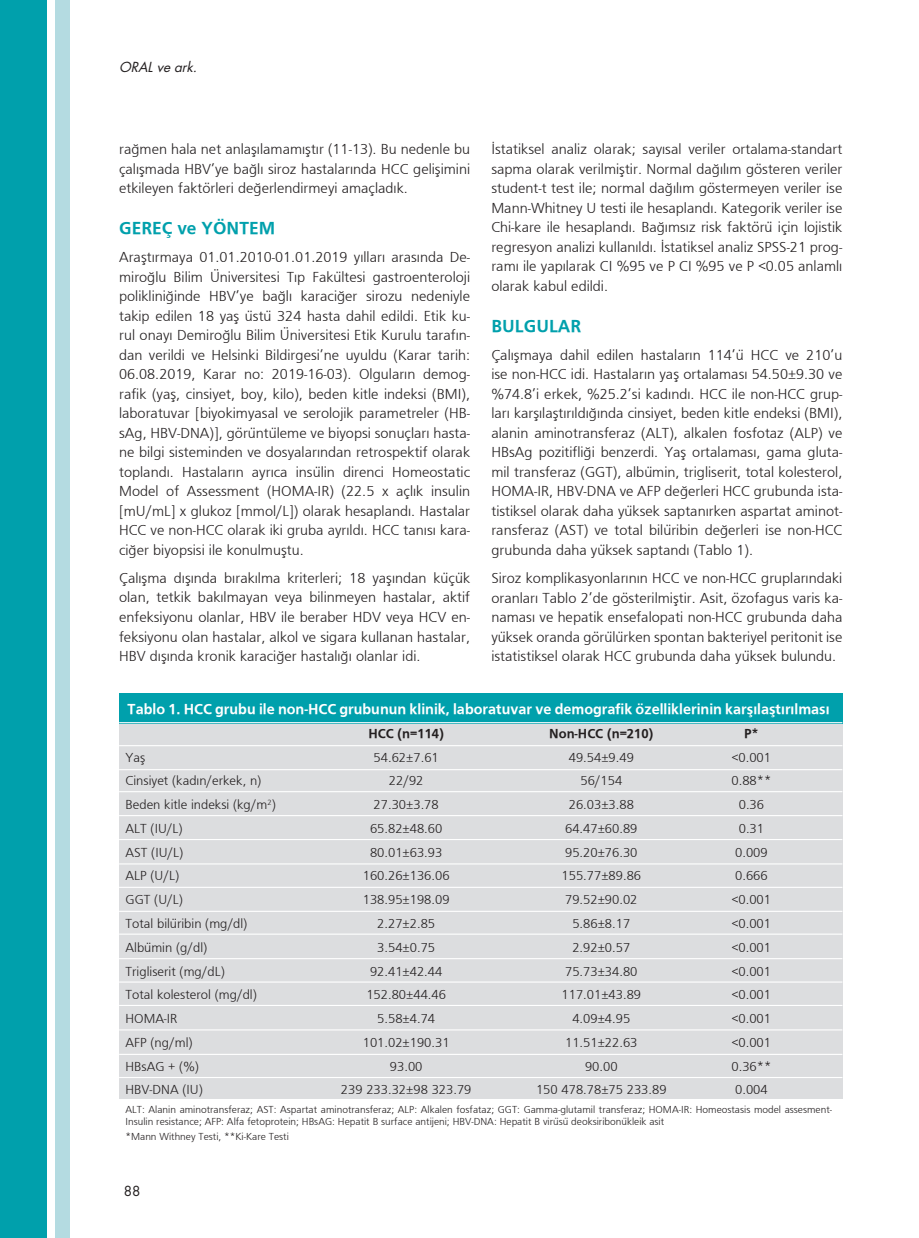
<style>
.page{position:relative;width:919px;height:1238px;background:#fff}
.page>*{position:absolute;margin:0;border:0;box-sizing:border-box;transform-origin:0 0}
.t1{font:700 18px "Fruga Sans";color:#00a0ac}
.t2{font:300 15px/19.5px "Fruga Sans";color:#231f20;text-align:justify}
.t3{font:700 15px "Fruga Sans";color:#fff}
.t4{font:300 13.5px "Fruga Sans";color:#231f20}
.t5{font:700 13.5px "Fruga Sans";color:#231f20}
.t6{font:italic 13.5px "Futura OTF";color:#231f20}
.t7{font:13.5px "Futura OTF";color:#231f20}
.t8{font:300 10.5px/12.6px "Fruga Sans";color:#231f20}
</style>
<div class="page">
<div style="left:0;top:0;width:47px;height:1237px;background:#00a0ac"></div>
<div style="left:55px;top:0;width:15px;height:1237px;background:#b4dbe1"></div>
<div style="left:119px;top:720px;width:723px;height:379px;background:#dcdddf"></div>
<div style="left:119px;top:693px;width:723px;height:30px;background:#00a0ac"></div>
<hr style="left:119px;top:722px;width:723px;height:1px;background:#fff">
<hr style="left:119px;top:745px;width:723px;height:1px;background:#fff">
<hr style="left:119px;top:769px;width:723px;height:1px;background:#fff">
<hr style="left:119px;top:791px;width:723px;height:1px;background:#fff">
<hr style="left:119px;top:815px;width:723px;height:1px;background:#fff">
<hr style="left:119px;top:839px;width:723px;height:1px;background:#fff">
<hr style="left:119px;top:863px;width:723px;height:1px;background:#fff">
<hr style="left:119px;top:886px;width:723px;height:1px;background:#fff">
<hr style="left:119px;top:910px;width:723px;height:1px;background:#fff">
<hr style="left:119px;top:933px;width:723px;height:1px;background:#fff">
<hr style="left:119px;top:958px;width:723px;height:1px;background:#fff">
<hr style="left:119px;top:981px;width:723px;height:1px;background:#fff">
<hr style="left:119px;top:1004px;width:723px;height:1px;background:#fff">
<hr style="left:119px;top:1029px;width:723px;height:1px;background:#fff">
<hr style="left:119px;top:1053px;width:723px;height:1px;background:#fff">
<hr style="left:119px;top:1076px;width:723px;height:1px;background:#fff">
<p class="t6" style="left:119px;top:58px;width:79px">ORAL ve ark.</p>
<p class="t2" style="left:491px;top:139px;width:352px">İstatiksel analiz olarak; sayısal veriler ortalama-standart sapma olarak verilmiştir. Normal dağılım gösteren veriler student-t test ile; normal dağılım göstermeyen veriler ise Mann-Whitney U testi ile hesaplandı. Kategorik veriler ise Chi-kare ile hesaplandı. Bağımsız risk faktörü için lojistik regresyon analizi kullanıldı. İstatiksel analiz SPSS-21 prog&shy;ramı ile yapılarak CI %95 ve P CI %95 ve P &lt;0.05 anlamlı olarak kabul edildi.</p>
<p class="t1" style="left:491px;top:315px;width:91px">BULGULAR</p>
<p class="t2" style="left:491px;top:344px;width:352px">Çalışmaya dahil edilen hastaların 114’ü HCC ve 210’u ise non-HCC idi. Hastaların yaş ortalaması 54.50±9.30 ve %74.8’i erkek, %25.2’si kadındı. HCC ile non-HCC grup&shy;ları karşılaştırıldığında cinsiyet, beden kitle endeksi (BMI), alanin aminotransferaz (ALT), alkalen fosfotaz (ALP) ve HBsAg pozitifliği benzerdi. Yaş ortalaması, gama gluta&shy;mil transferaz (GGT), albümin, trigliserit, total kolesterol, HOMA-IR, HBV-DNA ve AFP değerleri HCC grubunda ista&shy;tistiksel olarak daha yüksek saptanırken aspartat aminot&shy;ransferaz (AST) ve total bilüribin değerleri ise non-HCC grubunda daha yüksek saptandı (Tablo 1).</p>
<p class="t2" style="left:491px;top:568px;width:352px">Siroz komplikasyonlarının HCC ve non-HCC gruplarındaki oranları Tablo 2’de gösterilmiştir. Asit, özofagus varis ka&shy;naması ve hepatik ensefalopati non-HCC grubunda daha yüksek oranda görülürken spontan bakteriyel peritonit ise istatistiksel olarak HCC grubunda daha yüksek bulundu.</p>
<p class="t2" style="left:119px;top:139px;width:352px">rağmen hala net anlaşılamamıştır (11-13). Bu nedenle bu çalışmada HBV’ye bağlı siroz hastalarında HCC gelişimini etkileyen faktörleri değerlendirmeyi amaçladık.</p>
<p class="t1" style="left:119px;top:217px;width:157px">GEREÇ ve YÖNTEM</p>
<p class="t2" style="left:119px;top:247px;width:352px">Araştırmaya 01.01.2010-01.01.2019 yılları arasında De&shy;miroğlu Bilim Üniversitesi Tıp Fakültesi gastroenteroloji polikliniğinde HBV’ye bağlı karaciğer sirozu nedeniyle takip edilen 18 yaş üstü 324 hasta dahil edildi. Etik ku&shy;rul onayı Demiroğlu Bilim Üniversitesi Etik Kurulu tarafın&shy;dan verildi ve Helsinki Bildirgesi’ne uyuldu (Karar tarih:<br>06.08.2019, Karar no: 2019-16-03). Olguların demog&shy;rafik (yaş, cinsiyet, boy, kilo), beden kitle indeksi (BMI), laboratuvar [biyokimyasal ve serolojik parametreler (HB&shy;sAg, HBV-DNA)], görüntüleme ve biyopsi sonuçları hasta&shy;ne bilgi sisteminden ve dosyalarından retrospektif olarak toplandı. Hastaların ayrıca insülin direnci Homeostatic Model of Assessment (HOMA-IR) (22.5 x açlık insulin [mU/mL] x glukoz [mmol/L]) olarak hesaplandı. Hastalar HCC ve non-HCC olarak iki gruba ayrıldı. HCC tanısı kara&shy;ciğer biyopsisi ile konulmuştu.</p>
<p class="t2" style="left:119px;top:568px;width:352px">Çalışma dışında bırakılma kriterleri; 18 yaşından küçük olan, tetkik bakılmayan veya bilinmeyen hastalar, aktif enfeksiyonu olanlar, HBV ile beraber HDV veya HCV en&shy;feksiyonu olan hastalar, alkol ve sigara kullanan hastalar, HBV dışında kronik karaciğer hastalığı olanlar idi.</p>
<p class="t3" style="left:128px;top:699px;width:703px">Tablo 1. HCC grubu ile non-HCC grubunun klinik, laboratuvar ve demografik özelliklerinin karşılaştırılması</p>
<p class="t5" style="left:368px;top:725px;width:77px">HCC (n=114)</p>
<p class="t5" style="left:549px;top:725px;width:106px">Non-HCC (n=210)</p>
<p class="t5" style="left:744px;top:725px;width:16px">P*</p>
<p class="t4" style="left:125px;top:749px;width:21px">Yaş</p>
<p class="t4" style="left:373px;top:749px;width:67px">54.62±7.61</p>
<p class="t4" style="left:568px;top:749px;width:67px">49.54±9.49</p>
<p class="t4" style="left:731px;top:749px;width:41px">&lt;0.001</p>
<p class="t4" style="left:125px;top:773px;width:137px">Cinsiyet (kadın/erkek, n)</p>
<p class="t4" style="left:389px;top:773px;width:36px">22/92</p>
<p class="t4" style="left:580px;top:773px;width:43px">56/154</p>
<p class="t4" style="left:731px;top:773px;width:41px">0.88**</p>
<p class="t4" style="left:125px;top:796px;width:152px">Beden kitle indeksi (kg/m<sup>2</sup>)</p>
<p class="t4" style="left:373px;top:796px;width:67px">27.30±3.78</p>
<p class="t4" style="left:568px;top:796px;width:67px">26.03±3.88</p>
<p class="t4" style="left:738px;top:796px;width:27px">0.36</p>
<p class="t4" style="left:125px;top:820px;width:59px">ALT (IU/L)</p>
<p class="t4" style="left:370px;top:820px;width:74px">65.82±48.60</p>
<p class="t4" style="left:565px;top:820px;width:74px">64.47±60.89</p>
<p class="t4" style="left:738px;top:820px;width:27px">0.31</p>
<p class="t4" style="left:125px;top:844px;width:59px">AST (IU/L)</p>
<p class="t4" style="left:370px;top:844px;width:74px">80.01±63.93</p>
<p class="t4" style="left:565px;top:844px;width:74px">95.20±76.30</p>
<p class="t4" style="left:735px;top:844px;width:34px">0.009</p>
<p class="t4" style="left:125px;top:868px;width:55px">ALP (U/L)</p>
<p class="t4" style="left:363px;top:868px;width:88px">160.26±136.06</p>
<p class="t4" style="left:561px;top:868px;width:81px">155.77±89.86</p>
<p class="t4" style="left:735px;top:868px;width:34px">0.666</p>
<p class="t4" style="left:125px;top:891px;width:59px">GGT (U/L)</p>
<p class="t4" style="left:363px;top:891px;width:88px">138.95±198.09</p>
<p class="t4" style="left:565px;top:891px;width:74px">79.52±90.02</p>
<p class="t4" style="left:731px;top:891px;width:41px">&lt;0.001</p>
<p class="t4" style="left:125px;top:915px;width:123px">Total bilüribin (mg/dl)</p>
<p class="t4" style="left:377px;top:915px;width:59px">2.27±2.85</p>
<p class="t4" style="left:572px;top:915px;width:59px">5.86±8.17</p>
<p class="t4" style="left:731px;top:915px;width:41px">&lt;0.001</p>
<p class="t4" style="left:125px;top:939px;width:83px">Albümin (g/dl)</p>
<p class="t4" style="left:377px;top:939px;width:59px">3.54±0.75</p>
<p class="t4" style="left:572px;top:939px;width:59px">2.92±0.57</p>
<p class="t4" style="left:731px;top:939px;width:41px">&lt;0.001</p>
<p class="t4" style="left:125px;top:963px;width:101px">Trigliserit (mg/dL)</p>
<p class="t4" style="left:370px;top:963px;width:74px">92.41±42.44</p>
<p class="t4" style="left:565px;top:963px;width:74px">75.73±34.80</p>
<p class="t4" style="left:731px;top:963px;width:41px">&lt;0.001</p>
<p class="t4" style="left:125px;top:986px;width:133px">Total kolesterol (mg/dl)</p>
<p class="t4" style="left:366px;top:986px;width:81px">152.80±44.46</p>
<p class="t4" style="left:561px;top:986px;width:81px">117.01±43.89</p>
<p class="t4" style="left:731px;top:986px;width:41px">&lt;0.001</p>
<p class="t4" style="left:125px;top:1010px;width:54px">HOMA-IR</p>
<p class="t4" style="left:377px;top:1010px;width:59px">5.58±4.74</p>
<p class="t4" style="left:572px;top:1010px;width:59px">4.09±4.95</p>
<p class="t4" style="left:731px;top:1010px;width:41px">&lt;0.001</p>
<p class="t4" style="left:125px;top:1034px;width:69px">AFP (ng/ml)</p>
<p class="t4" style="left:363px;top:1034px;width:88px">101.02±190.31</p>
<p class="t4" style="left:565px;top:1034px;width:74px">11.51±22.63</p>
<p class="t4" style="left:731px;top:1034px;width:41px">&lt;0.001</p>
<p class="t4" style="left:125px;top:1058px;width:75px">HBsAG + (%)</p>
<p class="t4" style="left:390px;top:1058px;width:34px">93.00</p>
<p class="t4" style="left:585px;top:1058px;width:34px">90.00</p>
<p class="t4" style="left:731px;top:1058px;width:41px">0.36**</p>
<p class="t4" style="left:125px;top:1081px;width:79px">HBV-DNA (IU)</p>
<p class="t4" style="left:341px;top:1081px;width:132px">239 233.32±98 323.79</p>
<p class="t4" style="left:536px;top:1081px;width:132px">150 478.78±75 233.89</p>
<p class="t4" style="left:735px;top:1081px;width:34px">0.004</p>
<p class="t8" style="left:125px;top:1102px;width:708px">ALT: Alanin aminotransferaz; AST: Aspartat aminotransferaz; ALP: Alkalen fosfataz; GGT: Gamma-glutamil transferaz; HOMA-IR: Homeostasis model assesment-<br>Insulin resistance; AFP: Alfa fetoprotein; HBsAG: Hepatit B surface antijeni; HBV-DNA: Hepatit B virüsü deoksiribonükleik asit</p>
<p class="t8" style="left:125px;top:1130px;width:165px">*Mann Withney Testi, **Ki-Kare Testi</p>
<p class="t7" style="left:124px;top:1181px;width:18px">88</p>
</div>
